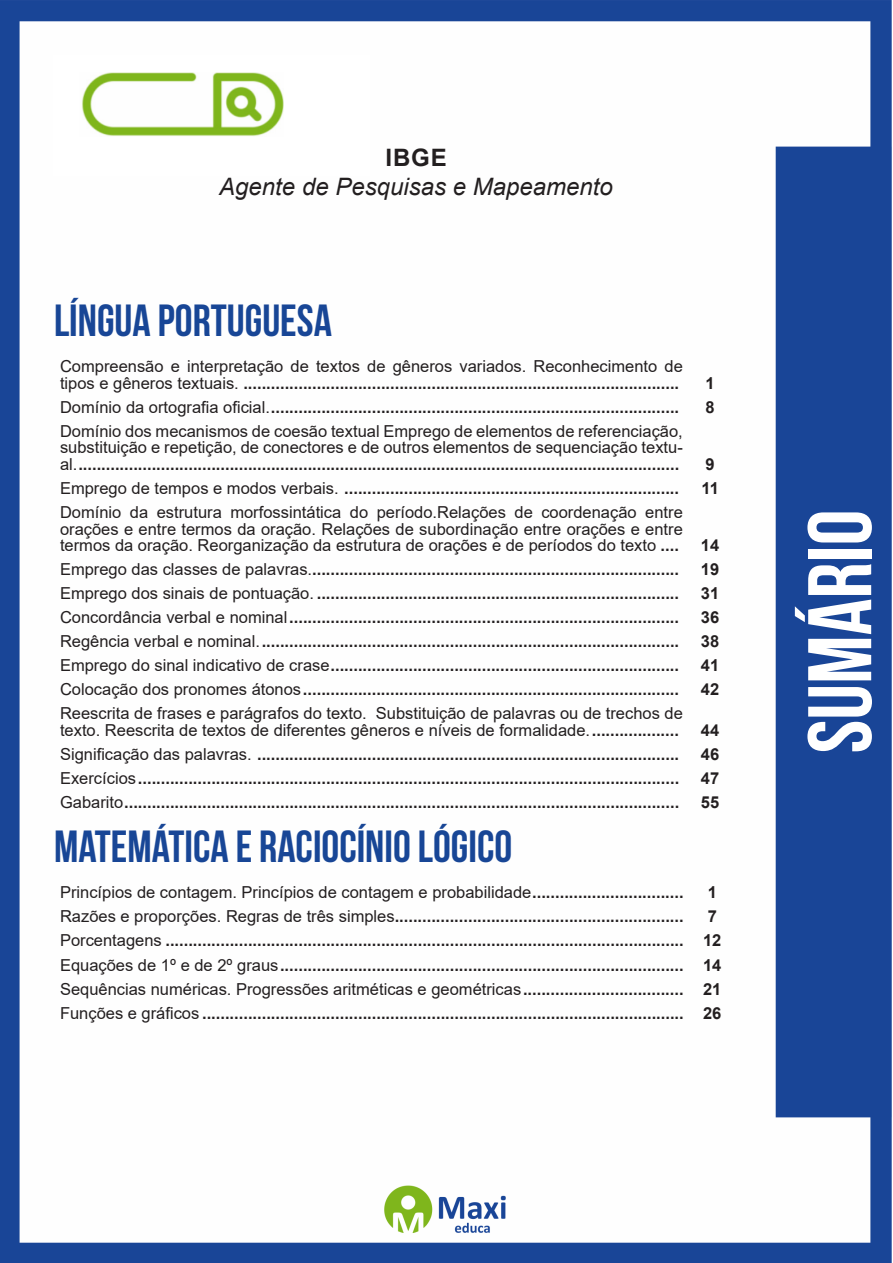
<style>
.page{position:relative;width:893px;height:1263px;background:#fff}
.page>*{position:absolute;margin:0;border:0;box-sizing:border-box;transform-origin:0 0}
.t1{font:700 90px "Bebas Neue";color:#fff}
.t2{font:700 45px "Bebas Neue";color:#184696}
.t3{font:italic 24px "Arial";color:#231f20}
.t4{font:700 24px "Arial";color:#231f20}
.ALTERNATIVAS{font:700 16.5px/16.5px "Arial";color:#231f20}
.ALTERNATIVAS-2{font:16.5px/16.5px "Arial";color:#231f20;text-align:justify}
.s1{font-weight:400}
.s2{font-weight:700}
</style>
<div class="page">
<img style="left:0;top:0;width:892px;height:1263px">
<div style="left:53px;top:55px;width:317px;height:121px;background:#fff"></div>
<img style="left:82px;top:72px;width:201px;height:64px">
<p class="t4" style="left:385px;top:141px;width:63px">IBGE</p>
<p class="t3" style="left:219px;top:171px;width:395px">Agente de Pesquisas e Mapeamento</p>
<p class="t2" style="left:54px;top:295px;width:279px">LÍNGUA PORTUGUESA</p>
<p class="ALTERNATIVAS" style="left:60px;top:359px;width:624px"><span class="s1">Compreensão e interpretação de textos de gêneros variados. Reconhecimento de tipos e gêneros textuais.</span> ...............................................................................................</p>
<p class="ALTERNATIVAS" style="left:705px;top:375px;width:11px">1</p>
<p class="ALTERNATIVAS" style="left:60px;top:399px;width:621px"><span class="s1">Domínio da ortografia oficial.</span>.........................................................................................</p>
<p class="ALTERNATIVAS" style="left:705px;top:399px;width:11px">8</p>
<p class="ALTERNATIVAS-2" style="left:60px;top:423px;width:624px">Domínio dos mecanismos de coesão textual Emprego de elementos de referenciação, substituição e repetição, de conectores e de outros elementos de sequenciação textu&shy;al.<span class="s2">...................................................................................................................................</span></p>
<p class="ALTERNATIVAS" style="left:705px;top:456px;width:11px">9</p>
<p class="ALTERNATIVAS" style="left:60px;top:480px;width:621px"><span class="s1">Emprego de tempos e modos verbais.</span> .........................................................................</p>
<p class="ALTERNATIVAS" style="left:701px;top:480px;width:19px">11</p>
<p class="ALTERNATIVAS-2" style="left:60px;top:504px;width:624px">Domínio da estrutura morfossintática do período.Relações de coordenação entre orações e entre termos da oração. Relações de subordinação entre orações e entre termos da oração. Reorganização da estrutura de orações e de períodos do texto <span class="s2">....</span></p>
<p class="ALTERNATIVAS" style="left:701px;top:537px;width:20px">14</p>
<p class="ALTERNATIVAS" style="left:60px;top:561px;width:621px"><span class="s1">Emprego das classes de palavras.</span>................................................................................</p>
<p class="ALTERNATIVAS" style="left:701px;top:561px;width:20px">19</p>
<p class="ALTERNATIVAS" style="left:60px;top:585px;width:621px"><span class="s1">Emprego dos sinais de pontuação.</span> ...............................................................................</p>
<p class="ALTERNATIVAS" style="left:701px;top:585px;width:20px">31</p>
<p class="ALTERNATIVAS" style="left:60px;top:609px;width:621px"><span class="s1">Concordância verbal e nominal</span>.....................................................................................</p>
<p class="ALTERNATIVAS" style="left:701px;top:609px;width:20px">36</p>
<p class="ALTERNATIVAS" style="left:60px;top:633px;width:621px"><span class="s1">Regência verbal e nominal.</span>...........................................................................................</p>
<p class="ALTERNATIVAS" style="left:701px;top:633px;width:20px">38</p>
<p class="ALTERNATIVAS" style="left:60px;top:657px;width:621px"><span class="s1">Emprego do sinal indicativo de crase</span>............................................................................</p>
<p class="ALTERNATIVAS" style="left:701px;top:657px;width:20px">41</p>
<p class="ALTERNATIVAS" style="left:60px;top:681px;width:621px"><span class="s1">Colocação dos pronomes átonos</span>..................................................................................</p>
<p class="ALTERNATIVAS" style="left:701px;top:681px;width:20px">42</p>
<p class="ALTERNATIVAS-2" style="left:60px;top:705px;width:624px">Reescrita de frases e parágrafos do texto. Substituição de palavras ou de trechos de texto. Reescrita de textos de diferentes gêneros e níveis de formalidade.<span class="s2">...................</span></p>
<p class="ALTERNATIVAS" style="left:701px;top:722px;width:20px">44</p>
<p class="ALTERNATIVAS" style="left:60px;top:746px;width:621px"><span class="s1">Significação das palavras.</span> ............................................................................................</p>
<p class="ALTERNATIVAS" style="left:701px;top:746px;width:20px">46</p>
<p class="ALTERNATIVAS" style="left:60px;top:770px;width:621px"><span class="s1">Exercícios</span>......................................................................................................................</p>
<p class="ALTERNATIVAS" style="left:701px;top:770px;width:20px">47</p>
<p class="ALTERNATIVAS" style="left:60px;top:794px;width:621px"><span class="s1">Gabarito</span>.........................................................................................................................</p>
<p class="ALTERNATIVAS" style="left:701px;top:794px;width:20px">55</p>
<p class="t2" style="left:54px;top:821px;width:460px">MATEMÁTICA E RACIOCÍNIO LÓGICO</p>
<p class="ALTERNATIVAS-2" style="left:60px;top:884px;width:625px">Princípios de contagem. Princípios de contagem e probabilidade<span class="s2">.................................</span></p>
<p class="ALTERNATIVAS" style="left:708px;top:884px;width:11px">1</p>
<p class="ALTERNATIVAS" style="left:60px;top:909px;width:625px"><span class="s1">Razões e proporções. Regras de três simples</span>...............................................................</p>
<p class="ALTERNATIVAS" style="left:708px;top:909px;width:11px">7</p>
<p class="ALTERNATIVAS" style="left:60px;top:933px;width:625px"><span class="s1">Porcentagens</span> .................................................................................................................</p>
<p class="ALTERNATIVAS" style="left:703px;top:933px;width:20px">12</p>
<p class="ALTERNATIVAS" style="left:60px;top:957px;width:625px"><span class="s1">Equações de 1º e de 2º graus</span>........................................................................................</p>
<p class="ALTERNATIVAS" style="left:703px;top:957px;width:20px">14</p>
<p class="ALTERNATIVAS-2" style="left:60px;top:980px;width:625px">Sequências numéricas. Progressões aritméticas e geométricas<span class="s2">...................................</span></p>
<p class="ALTERNATIVAS" style="left:703px;top:981px;width:20px">21</p>
<p class="ALTERNATIVAS" style="left:60px;top:1005px;width:625px"><span class="s1">Funções e gráficos</span> .........................................................................................................</p>
<p class="ALTERNATIVAS" style="left:703px;top:1005px;width:20px">26</p>
<h1 class="t1" style="left:791px;top:753px;width:245px;rotate:-90deg">SUMÁRIO</h1>
</div>
